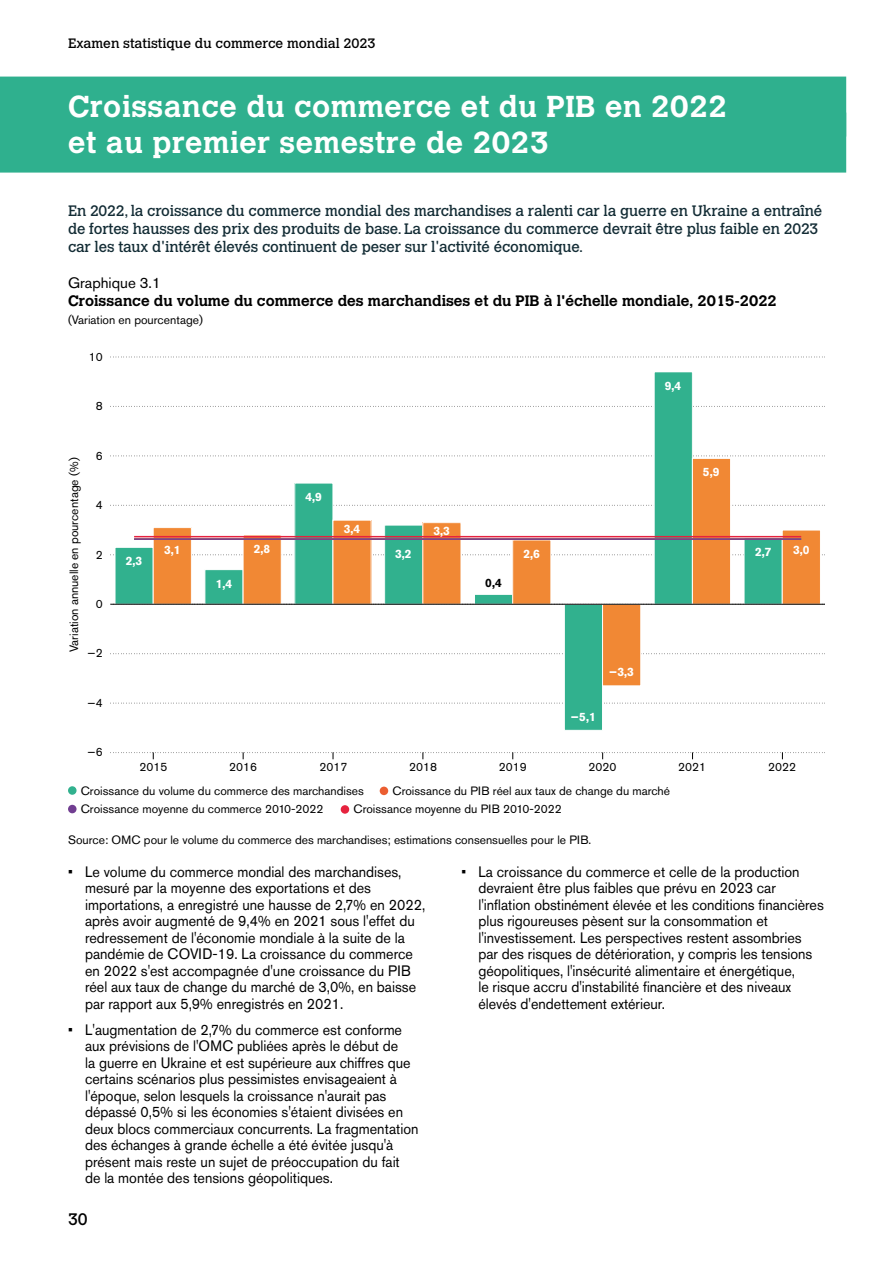
<style>
.page{position:relative;width:893px;height:1263px;background:#fff}
.page>*{position:absolute;margin:0;border:0;box-sizing:border-box;transform-origin:0 0}
.t1{font:700 30px/36px "Calvert MT Pro";letter-spacing:.02em;color:#fff}
.t2{font:16.5px "Calvert MT Std";color:#000}
.t3{font:15px/16.5px "Akzidenz Grotesk Std";color:#000;scale:.95 1}
.t4{font:15px/18px "Calvert MT Std";letter-spacing:-.01em;color:#132c35}
.t5{font:700 15px "Calvert MT Pro";color:#000}
.t6{font:15px "Akzidenz Grotesk Std";color:#000}
.t7{font:13.5px "Calvert MT Std";color:#000}
.t8{font:12px/18.8px "Akzidenz Grotesk Std";color:#000}
.t9{font:700 12px "Akzidenz Grotesk Std";color:#fff}
.t10{font:12px "Akzidenz Grotesk Std";color:#010202}
.t11{font:700 12px "Akzidenz Grotesk Std";color:#000}
.t12{font:700 12px "Akzidenz Grotesk Std";color:#010202}
</style>
<div class="page">
<svg style="left:113px;top:703px;width:712px;height:1px"></svg>
<svg style="left:113px;top:653px;width:712px;height:1px"></svg>
<svg style="left:113px;top:554px;width:712px;height:1px"></svg>
<svg style="left:113px;top:505px;width:712px;height:1px"></svg>
<svg style="left:113px;top:456px;width:712px;height:1px"></svg>
<svg style="left:113px;top:406px;width:712px;height:1px"></svg>
<svg style="left:113px;top:357px;width:712px;height:1px"></svg>
<div style="left:115px;top:547px;width:38px;height:57px;background:#31b18e"></div>
<div style="left:153px;top:528px;width:38px;height:76px;background:#f18834"></div>
<div style="left:153px;top:527px;width:39px;height:78px;border:1px solid #fff"></div>
<div style="left:204px;top:569px;width:39px;height:36px;background:#31b18e;border:1px solid #fff"></div>
<div style="left:243px;top:535px;width:39px;height:70px;background:#f18834;border:1px solid #fff"></div>
<div style="left:295px;top:483px;width:38px;height:121px;background:#31b18e"></div>
<div style="left:294px;top:483px;width:39px;height:122px;border:1px solid #fff"></div>
<div style="left:333px;top:520px;width:38px;height:84px;background:#f18834"></div>
<div style="left:385px;top:525px;width:38px;height:79px;background:#31b18e"></div>
<div style="left:384px;top:525px;width:39px;height:80px;border:1px solid #fff"></div>
<div style="left:423px;top:523px;width:38px;height:81px;background:#f18834"></div>
<div style="left:474px;top:594px;width:39px;height:11px;background:#31b18e;border:1px solid #fff"></div>
<div style="left:513px;top:540px;width:38px;height:64px;background:#f18834"></div>
<div style="left:512px;top:540px;width:39px;height:65px;border:1px solid #fff"></div>
<div style="left:564px;top:604px;width:39px;height:127px;background:#31b18e;border:1px solid #fff"></div>
<div style="left:602px;top:604px;width:39px;height:82px;background:#f18834"></div>
<div style="left:602px;top:604px;width:39px;height:82px;border:1px solid #fff"></div>
<div style="left:654px;top:372px;width:38px;height:232px;background:#31b18e"></div>
<div style="left:654px;top:371px;width:39px;height:234px;border:1px solid #fff"></div>
<div style="left:692px;top:458px;width:39px;height:147px;background:#f18834;border:1px solid #fff"></div>
<div style="left:744px;top:537px;width:38px;height:67px;background:#31b18e"></div>
<div style="left:782px;top:530px;width:38px;height:74px;background:#f18834"></div>
<div style="left:782px;top:530px;width:39px;height:75px;border:1px solid #fff"></div>
<hr style="left:111px;top:604px;width:714px;height:1px;background:#000">
<hr style="left:134px;top:538px;width:667px;height:2px;background:#713e91">
<hr style="left:134px;top:536px;width:667px;height:1px;background:#e6223e">
<svg style="left:113px;top:752px;width:712px;height:7px"></svg>
<div style="left:68px;top:786px;width:9px;height:9px;background:#31b18e;border-radius:50%"></div>
<div style="left:68px;top:805px;width:9px;height:8px;background:#713e91;border-radius:50%"></div>
<div style="left:380px;top:787px;width:8px;height:8px;background:#eb5e31;border-radius:50%"></div>
<div style="left:341px;top:805px;width:8px;height:9px;background:#e6223e;border-radius:50%"></div>
<div style="left:0;top:77px;width:846px;height:60px;background:#2fb08e"></div>
<div style="left:0;top:113px;width:846px;height:60px;background:#2fb08e"></div>
<p class="t7" style="left:68px;top:36px;width:309px">Examen statistique du commerce mondial 2023</p>
<h1 class="t1" style="left:68px;top:88px;width:660px">Croissance du commerce et du PIB en 2022 et au premier semestre de 2023</h1>
<p class="t4" style="left:68px;top:202px;width:756px">En 2022, la croissance du commerce mondial des marchandises a ralenti car la guerre en Ukraine a entraîné de fortes hausses des prix des produits de base. La croissance du commerce devrait être plus faible en 2023 car les taux d'intérêt élevés continuent de peser sur l'activité économique.</p>
<p class="t6" style="left:68px;top:274px;width:94px">Graphique 3.1</p>
<p class="t5" style="left:68px;top:291px;width:710px">Croissance du volume du commerce des marchandises et du PIB à l'échelle mondiale, 2015-2022</p>
<p class="t8" style="left:68px;top:310px;width:136px">(Variation en pourcentage)</p>
<p class="t10" style="left:89px;top:349px;width:15px">10</p>
<p class="t10" style="left:96px;top:399px;width:8px">8</p>
<p class="t10" style="left:96px;top:448px;width:8px">6</p>
<p class="t8" style="left:65px;top:652px;width:196px;rotate:-90deg">Variation annuelle en pourcentage (%)</p>
<p class="t10" style="left:96px;top:497px;width:8px">4</p>
<p class="t10" style="left:96px;top:546px;width:8px">2</p>
<p class="t10" style="left:96px;top:596px;width:8px">0</p>
<p class="t10" style="left:87px;top:645px;width:17px">−2</p>
<p class="t10" style="left:87px;top:694px;width:17px">−4</p>
<p class="t8" style="left:87px;top:693px;width:17px">−4</p>
<p class="t10" style="left:87px;top:743px;width:17px">−6</p>
<p class="t8" style="left:87px;top:743px;width:17px">−6</p>
<p class="t9" style="left:126px;top:554px;width:18px">2,3</p>
<p class="t9" style="left:133px;top:554px;width:4px">.</p>
<p class="t9" style="left:164px;top:543px;width:18px">3,1</p>
<p class="t9" style="left:171px;top:543px;width:4px">.</p>
<p class="t9" style="left:216px;top:576px;width:18px">1,4</p>
<p class="t9" style="left:222px;top:576px;width:4px">.</p>
<p class="t9" style="left:254px;top:542px;width:18px">2,8</p>
<p class="t9" style="left:261px;top:542px;width:4px">.</p>
<p class="t9" style="left:305px;top:490px;width:18px">4,9</p>
<p class="t9" style="left:312px;top:490px;width:4px">.</p>
<p class="t9" style="left:344px;top:522px;width:18px">3,4</p>
<p class="t9" style="left:350px;top:522px;width:4px">.</p>
<p class="t9" style="left:395px;top:547px;width:18px">3,2</p>
<p class="t9" style="left:402px;top:547px;width:4px">.</p>
<p class="t9" style="left:433px;top:524px;width:18px">3,3</p>
<p class="t9" style="left:440px;top:524px;width:4px">.</p>
<p class="t11" style="left:485px;top:576px;width:18px">0,4</p>
<p class="t12" style="left:492px;top:576px;width:4px">.</p>
<p class="t9" style="left:523px;top:547px;width:18px">2,6</p>
<p class="t9" style="left:530px;top:546px;width:4px">.</p>
<p class="t9" style="left:665px;top:379px;width:18px">9,4</p>
<p class="t9" style="left:672px;top:378px;width:4px">.</p>
<p class="t9" style="left:703px;top:465px;width:18px">5,9</p>
<p class="t9" style="left:710px;top:465px;width:4px">.</p>
<p class="t9" style="left:571px;top:710px;width:27px">−5,1</p>
<p class="t9" style="left:586px;top:710px;width:4px">.</p>
<p class="t9" style="left:609px;top:665px;width:27px">−3,3</p>
<p class="t9" style="left:624px;top:665px;width:4px">.</p>
<p class="t9" style="left:755px;top:544px;width:18px">2,7</p>
<p class="t9" style="left:793px;top:543px;width:18px">3,0</p>
<p class="t9" style="left:800px;top:543px;width:4px">.</p>
<p class="t9" style="left:762px;top:544px;width:4px">.</p>
<p class="t8" style="left:139px;top:757px;width:29px">2015</p>
<p class="t8" style="left:229px;top:757px;width:29px">2016</p>
<p class="t8" style="left:319px;top:757px;width:29px">2017</p>
<p class="t8" style="left:409px;top:757px;width:29px">2018</p>
<p class="t8" style="left:499px;top:757px;width:29px">2019</p>
<p class="t8" style="left:588px;top:757px;width:29px">2020</p>
<p class="t8" style="left:678px;top:757px;width:29px">2021</p>
<p class="t8" style="left:768px;top:757px;width:29px">2022</p>
<p class="t8" style="left:81px;top:781px;width:175px">Merchandise trade volume growth</p>
<p class="t8" style="left:281px;top:781px;width:223px">Real GDP growth at market exchange rates</p>
<p class="t8" style="left:81px;top:800px;width:175px">Average trade growth 2010-2022</p>
<p class="t8" style="left:280px;top:800px;width:175px">Average GDP g wth 2010-2022</p>
<p class="t8" style="left:81px;top:781px;width:284px">Croissance du volume du commerce des marchandises<br>Croissance moyenne du commerce 2010-2022</p>
<p class="t8" style="left:353px;top:781px;width:318px;text-indent:39px">Croissance du PIB réel aux taux de change du marché<br>Croissance moyenne du PIB 2010-2022</p>
<p class="t8" style="left:68px;top:831px;width:525px">Source: OMC pour le volume du commerce des marchandises; estimations consensuelles pour le PIB.</p>
<p class="t3" style="left:85px;top:863px;width:360px;text-indent:-17px">• Le volume du commerce mondial des marchandises, mesuré par la moyenne des exportations et des importations, a enregistré une hausse de 2,7% en 2022, après avoir augmenté de 9,4% en 2021 sous l'effet du redressement de l'économie mondiale à la suite de la pandémie de COVID-19. La croissance du commerce en 2022 s'est accompagnée d'une croissance du PIB réel aux taux de change du marché de 3,0%, en baisse par rapport aux 5,9% enregistrés en 2021.</p>
<p class="t3" style="left:85px;top:1021px;width:353px;text-indent:-17px">• L'augmentation de 2,7% du commerce est conforme aux prévisions de l'OMC publiées après le début de<br>la guerre en Ukraine et est supérieure aux chiffres que certains scénarios plus pessimistes envisageaient à l'époque, selon lesquels la croissance n'aurait pas dépassé 0,5% si les économies s'étaient divisées en deux blocs commerciaux concurrents. La fragmentation des échanges à grande échelle a été évitée jusqu'à présent mais reste un sujet de préoccupation du fait de la montée des tensions géopolitiques.</p>
<p class="t3" style="left:478px;top:863px;width:365px;text-indent:-17px">• La croissance du commerce et celle de la production devraient être plus faibles que prévu en 2023 car l'inflation obstinément élevée et les conditions financières plus rigoureuses pèsent sur la consommation et l'investissement. Les perspectives restent assombries par des risques de détérioration, y compris les tensions géopolitiques, l'insécurité alimentaire et énergétique,<br>le risque accru d'instabilité financière et des niveaux élevés d'endettement extérieur.</p>
<p class="t2" style="left:68px;top:1209px;width:21px">30</p>
</div>
